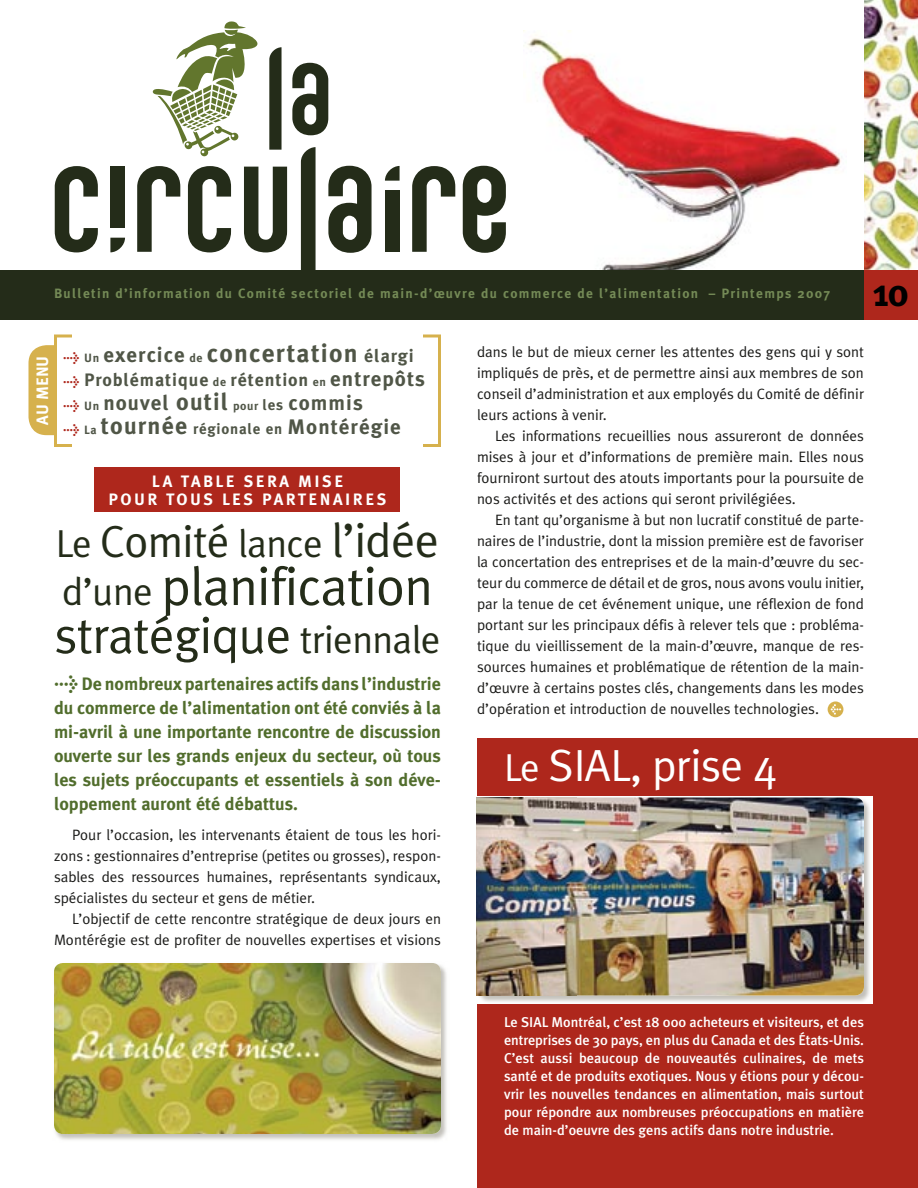
<style>
.page{position:relative;width:918px;height:1188px;background:#fff}
.page>*{position:absolute;margin:0;border:0;box-sizing:border-box;transform-origin:0 0}
.t1{font:54px "Meta Plus Normal";letter-spacing:-.015em;color:#242c19}
.t2{font:51px "Meta Plus Normal";letter-spacing:-.015em;color:#242c19}
.t3{font:45px "Meta Plus Normal";letter-spacing:-.015em;color:#fff}
.t4{font:39px "Meta Plus Normal";letter-spacing:-.015em;color:#242c19}
.t5{font:700 39px "Meta Plus";color:#010000}
.t6{font:700 25.5px "Meta Plus";letter-spacing:.05em;color:#505647}
.t7{font:700 21px "Meta Plus";letter-spacing:.05em;color:#505647}
.t8{font:700 18px/24px "Meta Plus";color:#516d2c;text-align:justify}
.t9{font:700 18px "Meta Plus";letter-spacing:.05em;color:#505647}
.t10{font:700 16.5px/18px "Meta Plus";letter-spacing:.15em;color:#fff;text-align:center}
.t11{font:15px/21px "Meta Plus Normal";color:#191917;text-align:justify}
.t12{font:700 15px "Meta Plus";letter-spacing:.05em;color:#505647}
.t13{font:500 14.25px/18px "Meta Plus";color:#fff;text-align:justify}
.t14{font:700 13.5px "Meta Plus";letter-spacing:.1em;color:#748a56}
.s1{font-size:39px}
.s2{font-size:13.2px;color:#ae271c}
.s3{font-size:12px}
.s4{font-size:21px}
.s5{font-size:18px}
.s6{font-size:24px}
.s7{font-size:15px}
.s8{font-size:45px}
.s9{font-size:48px}
.s10{font-size:19.5px}
</style>
<div class="page">
<img style="left:523px;top:30px;width:319px;height:240px">
<div style="left:28px;top:345px;width:54px;height:90px;background:#d6b14d;border-radius:18px"></div>
<svg style="left:54px;top:334px;width:387px;height:113px"></svg>
<div style="left:94px;top:467px;width:306px;height:45px;background:#ae271c"></div>
<svg style="left:72px;top:334px;width:351px;height:113px"></svg>
<div style="left:0;top:270px;width:864px;height:50px;background:#242c19"></div>
<div style="left:864px;top:270px;width:54px;height:50px;background:#ae271c"></div>
<img style="left:864px;top:0;width:54px;height:270px">
<svg style="left:292px;top:63px;width:36px;height:72px"></svg>
<svg style="left:269px;top:47px;width:13px;height:103px"></svg>
<svg style="left:412px;top:166px;width:43px;height:86px"></svg>
<svg style="left:328px;top:166px;width:44px;height:87px"></svg>
<svg style="left:463px;top:166px;width:43px;height:87px"></svg>
<svg style="left:301px;top:147px;width:15px;height:123px;background:#303826"></svg>
<svg style="left:188px;top:166px;width:43px;height:86px"></svg>
<svg style="left:244px;top:167px;width:43px;height:85px"></svg>
<svg style="left:137px;top:166px;width:43px;height:86px"></svg>
<svg style="left:55px;top:166px;width:43px;height:86px"></svg>
<div style="left:385px;top:190px;width:15px;height:62px;background:#242c19"></div>
<svg style="left:385px;top:166px;width:15px;height:15px"></svg>
<div style="left:110px;top:167px;width:15px;height:61px;background:#242c19"></div>
<svg style="left:110px;top:238px;width:15px;height:14px"></svg>
<svg style="left:152px;top:21px;width:106px;height:135px"></svg>
<svg style="left:828px;top:701px;width:15px;height:16px"></svg>
<svg style="left:831px;top:704px;width:10px;height:11px"></svg>
<img style="left:56px;top:966px;width:391px;height:174px">
<img style="left:54px;top:963px;width:387px;height:171px">
<div style="left:477px;top:738px;width:441px;height:450px;background:#ae271c"></div>
<img style="left:477px;top:796px;width:395px;height:208px">
<img style="left:577px;top:797px;width:287px;height:199px">
<img style="left:477px;top:797px;width:100px;height:199px">
<p class="t14" style="left:54px;top:286px;width:777px">Bulletin d’information du Comité sectoriel de main-d’œuvre du commerce de l’alimentation – Printemps 2007</p>
<h3 class="t5" style="left:873px;top:270px;width:37px">10</h3>
<p class="t11" style="left:477px;top:341px;width:389px">dans le but de mieux cerner les attentes des gens qui y sont impliqués de près, et de permettre ainsi aux membres de son conseil d’administration et aux employés du Comité de définir leurs actions à venir.</p>
<p class="t11" style="left:477px;top:425px;width:389px;text-indent:18px">Les informations recueillies nous assureront de don nées mises à jour et d’informations de première main. Elles nous fourniront surtout des atouts importants pour la poursuite de nos activités et des actions qui seront privilégiées.</p>
<p class="t11" style="left:477px;top:509px;width:389px;text-indent:18px">En tant qu’organisme à but non lucratif constitué de parte&shy;naires de l’industrie, dont la mission première est de favoriser la concertation des entreprises et de la main-d’œuvre du sec&shy;teur du commerce de détail et de gros, nous avons voulu initier, par la tenue de cet événement unique, une réflexion de fond portant sur les principaux défis à relever tels que : probléma&shy;tique du vieillissement de la main-d’œuvre, manque de res&shy;sources humaines et problématique de rétention de la main&shy;d’œuvre à certains postes clés, changements dans les modes d’opération et introduction de nouvelles technologies.</p>
<h3 class="t3" style="left:504px;top:739px;width:275px"><span class="s1">Le</span> SIAL, prise 4</h3>
<h3 class="t6" style="left:63px;top:338px;width:352px"><span class="s2">&gt;</span> <span class="s3">Un</span> <span class="s4">exercice</span> <span class="s3">de</span> concertation <span class="s5">élargi</span></h3>
<p class="t9" style="left:63px;top:369px;width:364px"><span class="s2">&gt;</span> Problématique <span class="s3">de</span> rétention <span class="s3">en</span> <span class="s4">entrepôts</span></p>
<h3 class="t7" style="left:63px;top:390px;width:301px"><span class="s2">&gt;</span> <span class="s3">Un</span> nouvel <span class="s6">outil</span> <span class="s3">pour</span> <span class="s7">les</span> commis</h3>
<p class="t12" style="left:63px;top:420px;width:339px"><span class="s2">&gt;</span> <span class="s3">La</span> <span class="s6">tournée</span> régionale en <span class="s4">Montérégie</span></p>
<p class="t10" style="left:33px;top:425px;width:70px;rotate:-90deg">AU MENU</p>
<p class="t10" style="left:109px;top:472px;width:279px">LA TABLE SERA MISE<br>POUR TOUS LES PARTENAIRES</p>
<h3 class="t4" style="left:56px;top:521px;width:385px">Le <span class="s8">Comité</span> lance <span class="s9">l’idée</span></h3>
<h1 class="t1" style="left:62px;top:555px;width:372px"><span class="s1">d’une</span> planification</h1>
<h2 class="t2" style="left:54px;top:606px;width:388px">stratégique <span class="s1">triennale</span></h2>
<p class="t8" style="left:54px;top:672px;width:389px"><span class="s10">&gt;</span> De nombreux partenaires actifs dans l’industrie du commerce de l’alimentation ont été conviés à la mi-avril à une importante rencontre de discussion ou verte sur les grands enjeux du secteur, où tous les sujets préoccupants et essentiels à son déve&shy;lop pement auront été débattus.</p>
<p class="t11" style="left:54px;top:824px;width:389px;text-indent:18px">Pour l’occasion, les intervenants étaient de tous les hori&shy;zons : gestionnaires d’entreprise (petites ou grosses), respon&shy;sables des ressources humaines, représentants syndicaux, spécialistes du secteur et gens de métier.</p>
<p class="t11" style="left:54px;top:908px;width:388px;text-align:right">L’objectif de cette rencontre stratégique de deux jours en<br>Montérégie est de profiter de nouvelles expertises et visions</p>
<p class="t13" style="left:504px;top:1013px;width:362px">Le SIAL Montréal, c’est 18 000 acheteurs et visiteurs, et des entreprises de 30 pays, en plus du Canada et des États-Unis.<br>C’est aussi beaucoup de nouveautés culinaires, de mets santé et de produits exotiques. Nous y étions pour y décou&shy;vrir les nouvelles tendances en alimentation, mais surtout pour répondre aux nombreuses préoccupations en matière de main-d’oeuvre des gens actifs dans notre industrie.</p>
</div>
